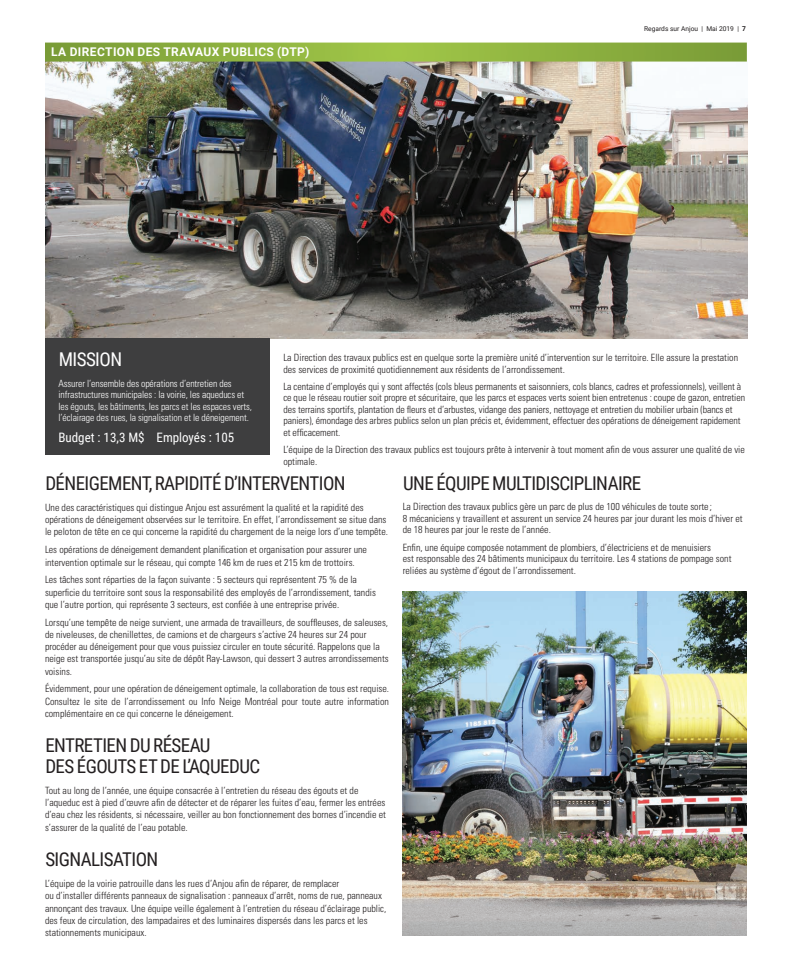
<style>
.page{position:relative;width:792px;height:972px;background:#fff}
.page>*{position:absolute;margin:0;border:0;box-sizing:border-box;transform-origin:0 0}
.t1{font:19px/20.7px "Roboto Condensed";letter-spacing:-.03em;color:#231f20}
.t2{font:19px "Roboto Condensed";letter-spacing:-.03em;color:#fff}
.t3{font:13px "Roboto Condensed";color:#fff}
.t4{font:700 12px "Roboto";letter-spacing:.035em;color:#fff}
.t5{font:300 condensed 10px/12.2px "Univers LT Std";color:#231f20}
.t6{font:300 condensed 10px/11.5px "Univers LT Std";letter-spacing:-.01em;color:#fff}
.t7{font:6.7px "Roboto";color:#231f20}
.s1{font-weight:700}
</style>
<div class="page">
<img style="left:45px;top:62px;width:702px;height:276px">
<div style="left:45px;top:338px;width:225px;height:117px;background:#3e3e3f"></div>
<svg style="left:45px;top:43px;width:702px;height:19px;background:#8db041"></svg>
<img style="left:403px;top:592px;width:344px;height:344px">
<p class="t4" style="left:51px;top:44px;width:260px">LA DIRECTION DES TRAVAUX PUBLICS (DTP)</p>
<p class="t7" style="left:644px;top:24px;width:103px">Regards sur Anjou | Mai 2019 | <span class="s1">7</span></p>
<h1 class="t2" style="left:59px;top:346px;width:65px">MISSION</h1>
<p class="t6" style="left:58px;top:377px;width:195px">Assurer l’ensemble des opérations d’entretien des infrastructures municipales : la voirie, les aqueducs et les égouts, les bâtiments, les parcs et les espaces verts, l’éclairage des rues, la signalisation et le déneigement.</p>
<h2 class="t3" style="left:58px;top:428px;width:177px">Budget : 13,3 M$ Employés : 105</h2>
<p class="t5" style="left:283px;top:352px;width:456px;line-height:11.5px">La Direction des travaux publics est en quelque sorte la première unité d’intervention sur le territoire. Elle assure la prestation des services de proximité quotidiennement aux résidents de l’arrondissement.</p>
<p class="t5" style="left:283px;top:381px;width:463px;line-height:11.5px">La centaine d’employés qui y sont affectés (cols bleus permanents et saisonniers, cols blancs, cadres et professionnels), veillent à ce que le réseau routier soit propre et sécuritaire, que les parcs et espaces verts soient bien entretenus : coupe de gazon, entretien des terrains sportifs, plantation de fleurs et d’arbustes, vidange des paniers, nettoyage et entretien du mobilier urbain (bancs et paniers), émondage des arbres publics selon un plan précis et, évidemment, effectuer des opérations de déneigement rapidement et efficacement.</p>
<p class="t5" style="left:283px;top:444px;width:463px;line-height:11.5px">L’équipe de la Direction des travaux publics est toujours prête à intervenir à tout moment afin de vous assurer une qualité de vie optimale.</p>
<h1 class="t1" style="left:45px;top:472px;width:302px">DÉNEIGEMENT, RAPIDITÉ D’INTERVENTION</h1>
<p class="t5" style="left:45px;top:501px;width:345px">Une des caractéristiques qui distingue Anjou est assurément la qualité et la rapidité des opérations de déneigement observées sur le territoire. En effet, l’arrondissement se situe dans le peloton de tête en ce qui concerne la rapidité du chargement de la neige lors d’une tempête.</p>
<p class="t5" style="left:45px;top:544px;width:324px">Les opérations de déneigement demandent planification et organisation pour assurer une intervention optimale sur le réseau, qui compte 146 km de rues et 215 km de trottoirs.</p>
<p class="t5" style="left:45px;top:574px;width:332px">Les tâches sont réparties de la façon suivante : 5 secteurs qui représentent 75 % de la superficie du territoire sont sous la responsabilité des employés de l’arrondissement, tandis que l’autre portion, qui représente 3 secteurs, est confiée à une entreprise privée.</p>
<p class="t5" style="left:45px;top:616px;width:345px">Lorsqu’une tempête de neige survient, une armada de travailleurs, de souffleuses, de saleuses, de niveleuses, de chenillettes, de camions et de chargeurs s’active 24 heures sur 24 pour procéder au déneigement pour que vous puissiez circuler en toute sécurité. Rappelons que la neige est transportée jusqu’au site de dépôt Ray-Lawson, qui dessert 3 autres arrondissements voisins.</p>
<p class="t5" style="left:45px;top:683px;width:346px;text-align:justify">Évidemment, pour une opération de déneigement optimale, la collaboration de tous est requise.<br>Consultez le site de l’arrondissement ou Info Neige Montréal pour toute autre information complémentaire en ce qui concerne le déneigement.</p>
<h1 class="t1" style="left:45px;top:734px;width:216px">ENTRETIEN DU RÉSEAU<br>DES ÉGOUTS ET DE L’AQUEDUC</h1>
<p class="t5" style="left:45px;top:784px;width:342px">Tout au long de l’année, une équipe consacrée à l’entretien du réseau des égouts et de l’aqueduc est à pied d’œuvre afin de détecter et de réparer les fuites d’eau, fermer les entrées d’eau chez les résidents, si nécessaire, veiller au bon fonctionnement des bornes d’incendie et s’assurer de la qualité de l’eau potable.</p>
<h1 class="t1" style="left:45px;top:848px;width:115px">SIGNALISATION</h1>
<p class="t5" style="left:45px;top:878px;width:343px">L’équipe de la voirie patrouille dans les rues d’Anjou afin de réparer, de remplacer<br>ou d’installer différents panneaux de signalisation : panneaux d’arrêt, noms de rue, panneaux annonçant des travaux. Une équipe veille également à l’entretien du réseau d’éclairage public, des feux de circulation, des lampadaires et des luminaires dispersés dans les parcs et les stationnements municipaux.</p>
<h1 class="t1" style="left:403px;top:472px;width:240px">UNE ÉQUIPE MULTIDISCIPLINAIRE</h1>
<p class="t5" style="left:403px;top:501px;width:341px;line-height:11.5px">La Direction des travaux publics gère un parc de plus de 100 véhicules de toute sorte ;<br>8 mécaniciens y travaillent et assurent un service 24 heures par jour durant les mois d’hiver et de 18 heures par jour le reste de l’année.</p>
<p class="t5" style="left:403px;top:541px;width:330px;line-height:11.5px">Enfin, une équipe composée notamment de plombiers, d’électriciens et de menuisiers<br>est responsable des 24 bâtiments municipaux du territoire. Les 4 stations de pompage sont reliées au système d’égout de l’arrondissement.</p>
</div>
